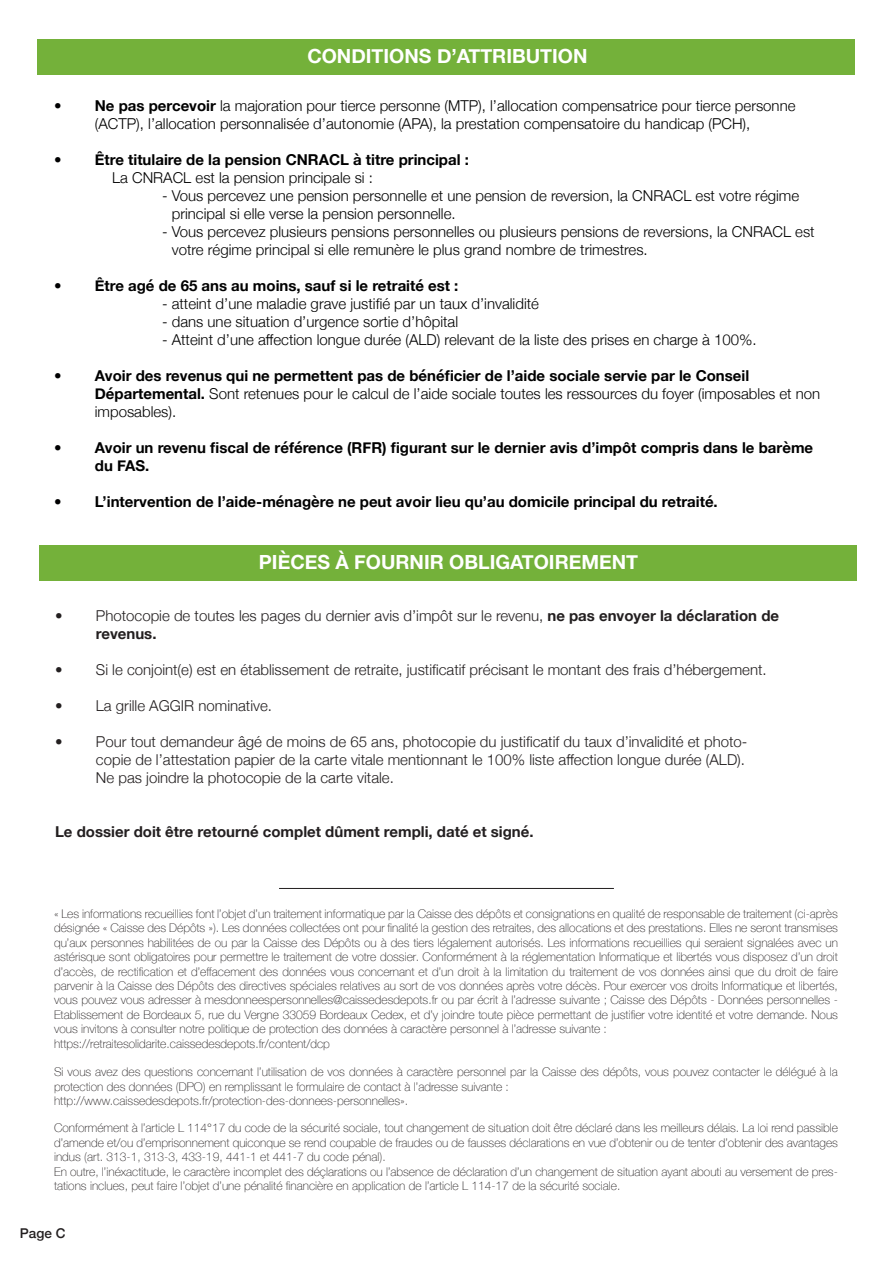
<style>
.page{position:relative;width:893px;height:1263px;background:#fff}
.page>*{position:absolute;margin:0;border:0;box-sizing:border-box;transform-origin:0 0}
.t1{font:700 19.5px "Helvetica Neue";color:#fff}
.t2{font:300 15px/18px "Helvetica Neue";color:#000001}
.t3{font:300 15px/18px "Helvetica Neue";color:#231f20}
.t4{font:700 15px/18px "Helvetica Neue";color:#000001}
.t5{font:700 15px "Helvetica Neue";color:#231f20}
.t6{font:500 13.5px "Helvetica Neue";color:#231f20}
.t7{font:100 12px/14.4px "Helvetica Neue";color:#231f20;text-align:justify}
.s1{font-weight:700}
.s2{font-weight:300}
</style>
<div class="page">
<div style="left:38px;top:39px;width:817px;height:36px;background:#74b13a"></div>
<div style="left:39px;top:546px;width:817px;height:35px;background:#74b13a"></div>
<hr style="left:279px;top:888px;width:335px;height:1px;background:#231f20">
<p class="t1" style="left:307px;top:41px;width:282px">CONDITIONS D’ATTRIBUTION</p>
<p class="t2" style="left:54px;top:95px;width:743px;text-align:center">• <span class="s1">Ne pas percevoir</span> la majoration pour tierce personne (MTP), l’allocation compensatrice pour tierce personne (ACTP), l’allocation personnalisée d’autonomie (APA), la prestation compensatoire du handicap (PCH),</p>
<p class="t4" style="left:54px;top:151px;width:416px"><span class="s2">•</span> Être titulaire de la pension CNRACL à titre principal :</p>
<p class="t2" style="left:112px;top:167px;width:262px">La CNRACL est la pension principale si :</p>
<p class="t2" style="left:172px;top:185px;width:629px;text-indent:-10px">- Vous percevez une pension personnelle et une pension de reversion, la CNRACL est votre régime principal si elle verse la pension personnelle.</p>
<p class="t2" style="left:172px;top:221px;width:644px;text-indent:-10px">- Vous percevez plusieurs pensions personnelles ou plusieurs pensions de reversions, la CNRACL est votre régime principal si elle remunère le plus grand nombre de trimestres.</p>
<p class="t4" style="left:54px;top:277px;width:406px"><span class="s2">•</span> Être agé de 65 ans au moins, sauf si le retraité est :</p>
<p class="t2" style="left:162px;top:293px;width:378px">- atteint d’une maladie grave justifié par un taux d’invalidité</p>
<p class="t2" style="left:162px;top:311px;width:298px">- dans une situation d’urgence sortie d’hôpital</p>
<p class="t2" style="left:162px;top:329px;width:596px">- Atteint d’une affection longue durée (ALD) relevant de la liste des prises en charge à 100%.</p>
<p class="t2" style="left:95px;top:365px;width:727px;text-indent:-41px">• <span class="s1">Avoir des revenus qui ne permettent pas de bénéficier de l’aide sociale servie par le Conseil<br>Départemental.</span> Sont retenues pour le calcul de l’aide sociale toutes les ressources du foyer (imposables et non imposables).</p>
<p class="t4" style="left:95px;top:439px;width:720px;text-indent:-41px"><span class="s2">•</span> Avoir un revenu fiscal de référence (RFR) figurant sur le dernier avis d’impôt compris dans le barème du FAS.</p>
<p class="t4" style="left:54px;top:493px;width:665px"><span class="s2">•</span> L’intervention de l’aide-ménagère ne peut avoir lieu qu’au domicile principal du retraité.</p>
<p class="t1" style="left:259px;top:547px;width:381px">PIÈCES À FOURNIR OBLIGATOIREMENT</p>
<p class="t3" style="left:96px;top:605px;width:685px;text-indent:-41px">• Photocopie de toutes les pages du dernier avis d’impôt sur le revenu, <span class="s1">ne pas envoyer la déclaration de revenus.</span></p>
<p class="t3" style="left:55px;top:659px;width:713px">• Si le conjoint(e) est en établissement de retraite, justificatif précisant le montant des frais d’hébergement.</p>
<p class="t3" style="left:55px;top:695px;width:216px">• La grille AGGIR nominative.</p>
<p class="t3" style="left:96px;top:731px;width:653px;text-indent:-41px">• Pour tout demandeur âgé de moins de 65 ans, photocopie du justificatif du taux d’invalidité et photo&shy;copie de l’attestation papier de la carte vitale mentionnant le 100% liste affection longue durée (ALD).<br>Ne pas joindre la photocopie de la carte vitale.</p>
<p class="t5" style="left:55px;top:820px;width:480px">Le dossier doit être retourné complet dûment rempli, daté et signé.</p>
<p class="t7" style="left:54px;top:906px;width:785px">« Les informations recueillies font l’objet d’un traitement informatique par la Caisse des dépôts et consignations en qualité de responsable de traitement (ci-après désignée « Caisse des Dépôts »). Les données collectées ont pour finalité la gestion des retraites, des allocations et des prestations. Elles ne seront transmises qu’aux personnes habilitées de ou par la Caisse des Dépôts ou à des tiers légalement autorisés. Les informations recueillies qui seraient signalées avec un astérisque sont obligatoires pour permettre le traitement de votre dossier. Conformément à la réglementation Informatique et libertés vous disposez d’un droit d’accès, de rectification et d’effacement des données vous concernant et d’un droit à la limitation du traitement de vos données ainsi que du droit de faire parvenir à la Caisse des Dépôts des directives spéciales relatives au sort de vos données après votre décès. Pour exercer vos droits Informatique et libertés, vous pouvez vous adresser à mesdonneespersonnelles@caissedesdepots.fr ou par écrit à l’adresse suivante ; Caisse des Dépôts - Données personnelles - Etablissement de Bordeaux 5, rue du Vergne 33059 Bordeaux Cedex, et d’y joindre toute pièce permettant de justifier votre identité et votre demande. Nous vous invitons à consulter notre politique de protection des données à caractère personnel à l’adresse suivante :</p>
<p class="t7" style="left:54px;top:1036px;width:277px">https://retraitesolidarite.caissedesdepots.fr/content/dcp</p>
<p class="t7" style="left:54px;top:1064px;width:785px">Si vous avez des questions concernant l’utilisation de vos données à caractère personnel par la Caisse des dépôts, vous pouvez contacter le délégué à la protection des données (DPO) en remplissant le formulaire de contact à l’adresse suivante :</p>
<p class="t7" style="left:54px;top:1093px;width:356px">http://www.caissedesdepots.fr/protection-des-donnees-personnelles».</p>
<p class="t7" style="left:54px;top:1120px;width:786px">Conformément à l’article L 114°17 du code de la sécurité sociale, tout changement de situation doit être déclaré dans les meilleurs délais. La loi rend passible d’amende et/ou d’emprisonnement quiconque se rend coupable de fraudes ou de fausses déclarations en vue d’obtenir ou de tenter d’obtenir des avantages indus (art. 313-1, 313-3, 433-19, 441-1 et 441-7 du code pénal).</p>
<p class="t7" style="left:54px;top:1164px;width:785px">En outre, l’inéxactitude, le caractère incomplet des déçlarations ou l’absence de déclaration d’un changement de situation ayant abouti au versement de pres&shy;tations inclues, peut faire l’objet d’une pénalité financière en application de l’article L 114-17 de la sécurité sociale.</p>
<p class="t6" style="left:20px;top:1223px;width:47px">Page C</p>
</div>
